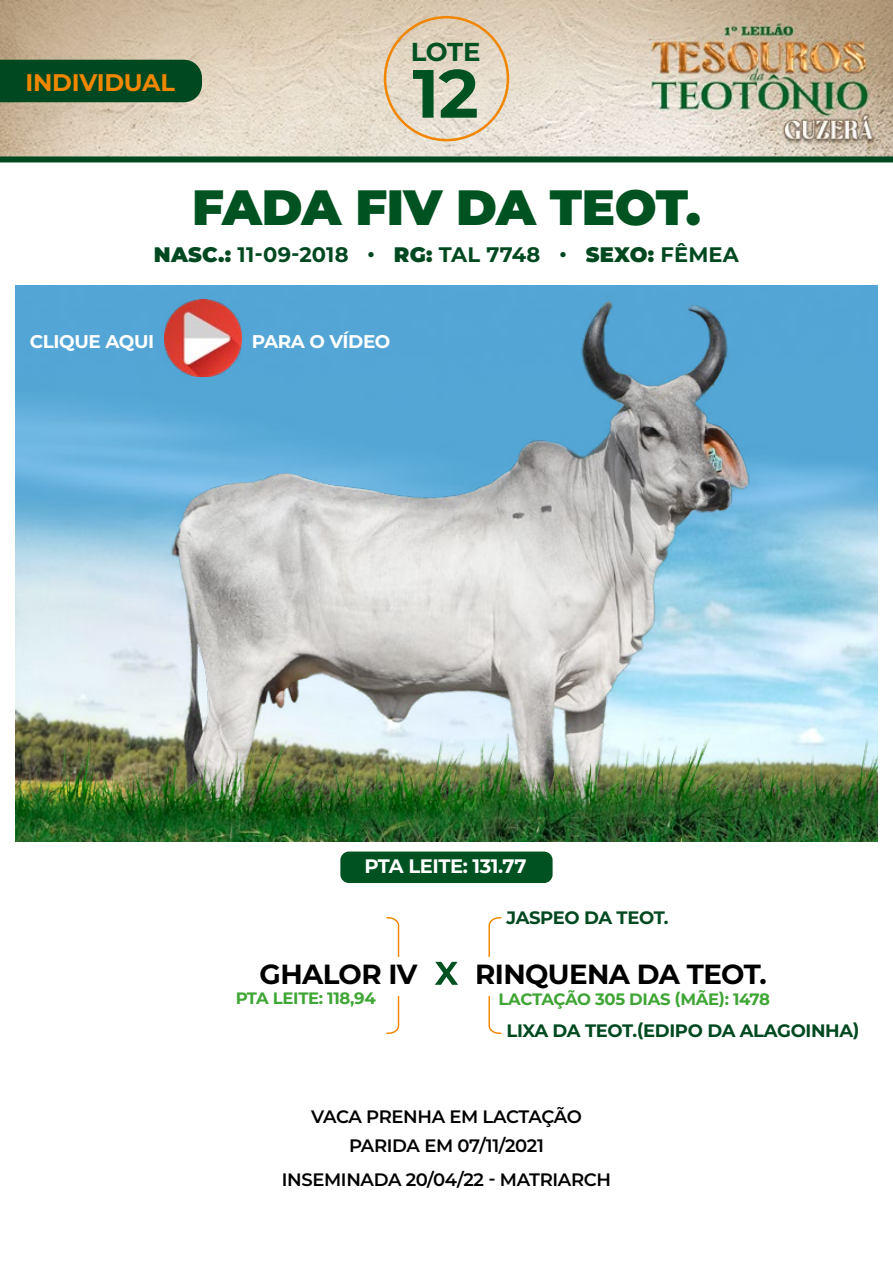
<style>
.page{position:relative;width:893px;height:1263px;background:#fff}
.page>*{position:absolute;margin:0;border:0;box-sizing:border-box;transform-origin:0 0}
.t1{font:700 68.1px "Montserrat";color:#005221}
.t2{font:900 49.5px "Montserrat";letter-spacing:-.01em;color:#005221}
.t3{font:700 27.6px "Montserrat";letter-spacing:-.02em;color:#000}
.t4{font:700 25.95px "Montserrat";color:#005221}
.t5{font:700 24px "Montserrat";letter-spacing:-.01em;color:#f18700}
.t6{font:700 21px "Montserrat";letter-spacing:.01em;color:#004920}
.t7{font:700 19.5px "Montserrat";letter-spacing:-.02em;color:#fff}
.t8{font:700 18.45px "Montserrat";letter-spacing:-.02em;color:#fff}
.t9{font:600 18px "Montserrat";letter-spacing:-.02em;color:#000}
.t10{font:700 18px "Montserrat";letter-spacing:-.02em;color:#004920}
.t11{font:700 16.5px "Montserrat";letter-spacing:-.02em;color:#3fa535}
.s1{font-weight:900}
</style>
<div class="page">
<img style="left:16px;top:285px;width:861px;height:437px">
<img style="left:0;top:0;width:893px;height:156px">
<img style="left:168px;top:295px;width:589px;height:427px">
<img style="left:16px;top:722px;width:861px;height:120px">
<div style="left:0;top:60px;width:202px;height:42px;background:#004920"></div>
<svg style="left:435px;top:962px;width:23px;height:23px"></svg>
<svg style="left:386px;top:917px;width:14px;height:40px"></svg>
<svg style="left:386px;top:996px;width:14px;height:38px"></svg>
<svg style="left:488px;top:917px;width:14px;height:40px"></svg>
<svg style="left:488px;top:996px;width:14px;height:38px"></svg>
<div style="left:384px;top:16px;width:125px;height:125px;border:3px solid #f18700;border-radius:50%"></div>
<div style="left:0;top:156px;width:893px;height:6px;background:#004920"></div>
<div style="left:340px;top:851px;width:213px;height:32px;background:#005221;border-radius:9px"></div>
<img style="left:165px;top:300px;width:77px;height:77px">
<h3 class="t4" style="left:411px;top:33px;width:71px">LOTE</h3>
<h3 class="t5" style="left:26px;top:65px;width:151px">INDIVIDUAL</h3>
<h1 class="t1" style="left:412px;top:44px;width:68px">12</h1>
<h2 class="t2" style="left:192px;top:171px;width:510px">FADA FIV DA TEOT.</h2>
<p class="t6" style="left:154px;top:239px;width:587px"><span class="s1">NASC.:</span> 11-09-2018 • <span class="s1">RG:</span> TAL 7748 • <span class="s1">SEXO:</span> FÊMEA</p>
<p class="t8" style="left:30px;top:328px;width:126px">CLIQUE AQUI</p>
<p class="t8" style="left:252px;top:328px;width:140px">PARA O VÍDEO</p>
<p class="t7" style="left:364px;top:852px;width:164px">PTA LEITE: 131.77</p>
<h3 class="t3" style="left:260px;top:954px;width:159px">GHALOR IV</h3>
<p class="t11" style="left:236px;top:986px;width:142px">PTA LEITE: 118,94</p>
<p class="t10" style="left:507px;top:904px;width:164px">JASPEO DA TEOT.</p>
<h3 class="t3" style="left:475px;top:954px;width:293px">RINQUENA DA TEOT.</h3>
<p class="t11" style="left:499px;top:987px;width:273px">LACTAÇÃO 305 DIAS (MÃE): 1478</p>
<p class="t10" style="left:507px;top:1017px;width:355px">LIXA DA TEOT.(EDIPO DA ALAGOINHA)</p>
<p class="t9" style="left:311px;top:1104px;width:272px">VACA PRENHA EM LACTAÇÃO</p>
<p class="t9" style="left:349px;top:1132px;width:196px">PARIDA EM 07/11/2021</p>
<p class="t9" style="left:282px;top:1167px;width:331px">INSEMINADA 20/04/22 - MATRIARCH</p>
</div>
